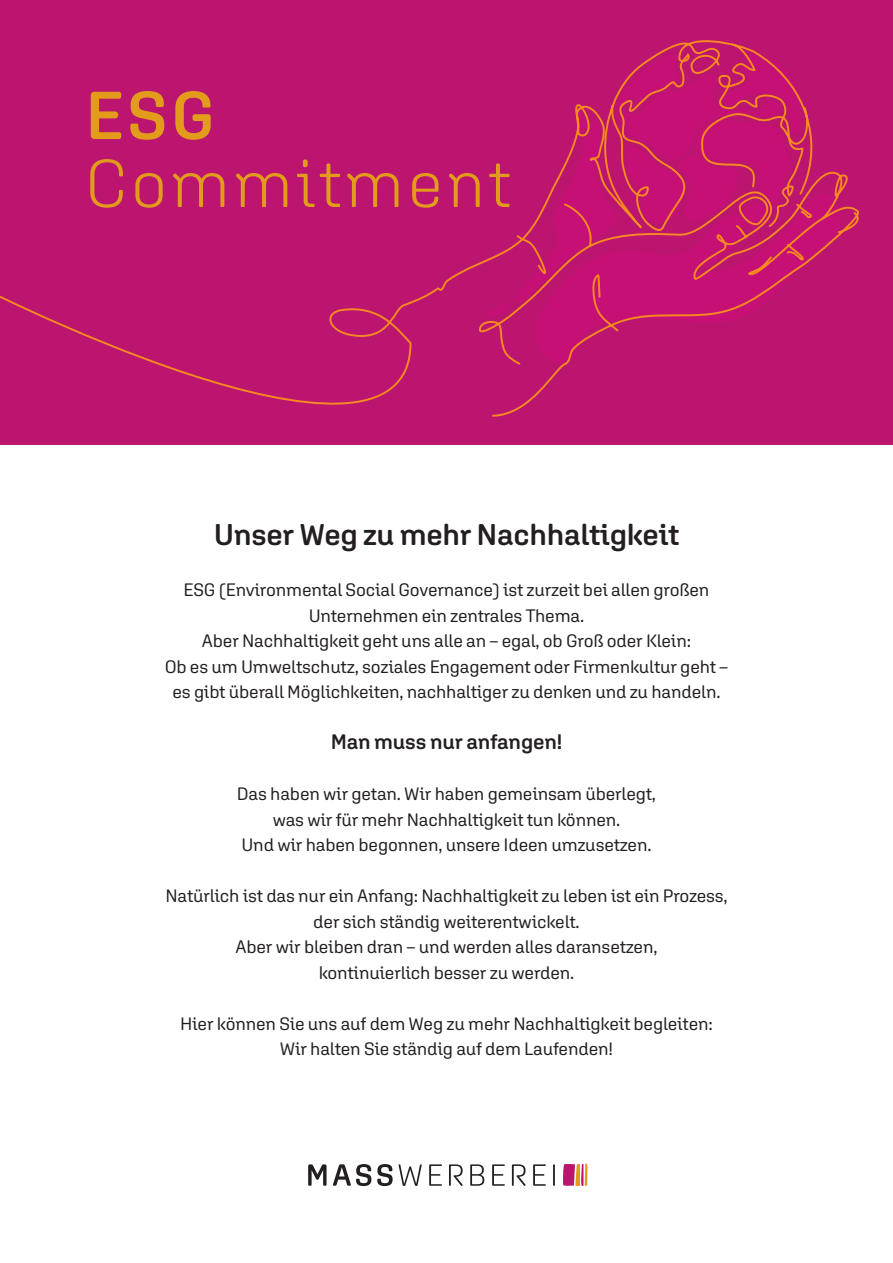
<style>
.page{position:relative;width:893px;height:1263px;background:#fff}
.page>*{position:absolute;margin:0;border:0;box-sizing:border-box;transform-origin:0 0}
.t1{font:300 67.5px "Aglet Sans";letter-spacing:.05em;color:#e39b1c}
.t2{font:600 67.5px "Aglet Sans";color:#e39b1c}
.t3{font:600 30px "Aglet Sans";letter-spacing:-.01em;color:#231f20}
.t4{font:600 21px "Aglet Sans";letter-spacing:-.01em;color:#231f20}
.t5{font:18px/25.5px "Aglet Sans";letter-spacing:-.01em;color:#231f20;text-align:center}
</style>
<div class="page">
<div style="left:0;top:0;width:893px;height:444px;background:#bb1570"></div>
<svg style="left:308px;top:1164px;width:247px;height:22px"></svg>
<svg style="left:563px;top:1163px;width:25px;height:23px"></svg>
<svg style="left:0;top:40px;width:866px;height:405px"></svg>
<h1 class="t2" style="left:85px;top:75px;width:132px">ESG</h1>
<h1 class="t1" style="left:85px;top:145px;width:427px">Commitment</h1>
<h2 class="t3" style="left:214px;top:516px;width:467px">Unser Weg zu mehr Nachhaltigkeit</h2>
<p class="t5" style="left:165px;top:577px;width:565px">ESG (Environmental Social Governance) ist zurzeit bei allen großen Unternehmen ein zentrales Thema.<br>Aber Nachhaltigkeit geht uns alle an – egal, ob Groß oder Klein:<br>Ob es um Umweltschutz, soziales Engagement oder Firmenkultur geht – es gibt überall Möglichkeiten, nachhaltiger zu denken und zu handeln.</p>
<p class="t4" style="left:331px;top:729px;width:233px">Man muss nur anfangen!</p>
<p class="t5" style="left:237px;top:781px;width:421px">Das haben wir getan. Wir haben gemeinsam überlegt, was wir für mehr Nachhaltigkeit tun können.<br>Und wir haben begonnen, unsere Ideen umzusetzen.</p>
<p class="t5" style="left:165px;top:883px;width:564px">Natürlich ist das nur ein Anfang: Nachhaltigkeit zu leben ist ein Prozess, der sich ständig weiterentwickelt.<br>Aber wir bleiben dran – und werden alles daransetzen,<br>kontinuierlich besser zu werden.</p>
<p class="t5" style="left:180px;top:1010px;width:534px">Hier können Sie uns auf dem Weg zu mehr Nachhaltigkeit begleiten:<br>Wir halten Sie ständig auf dem Laufenden!</p>
</div>
